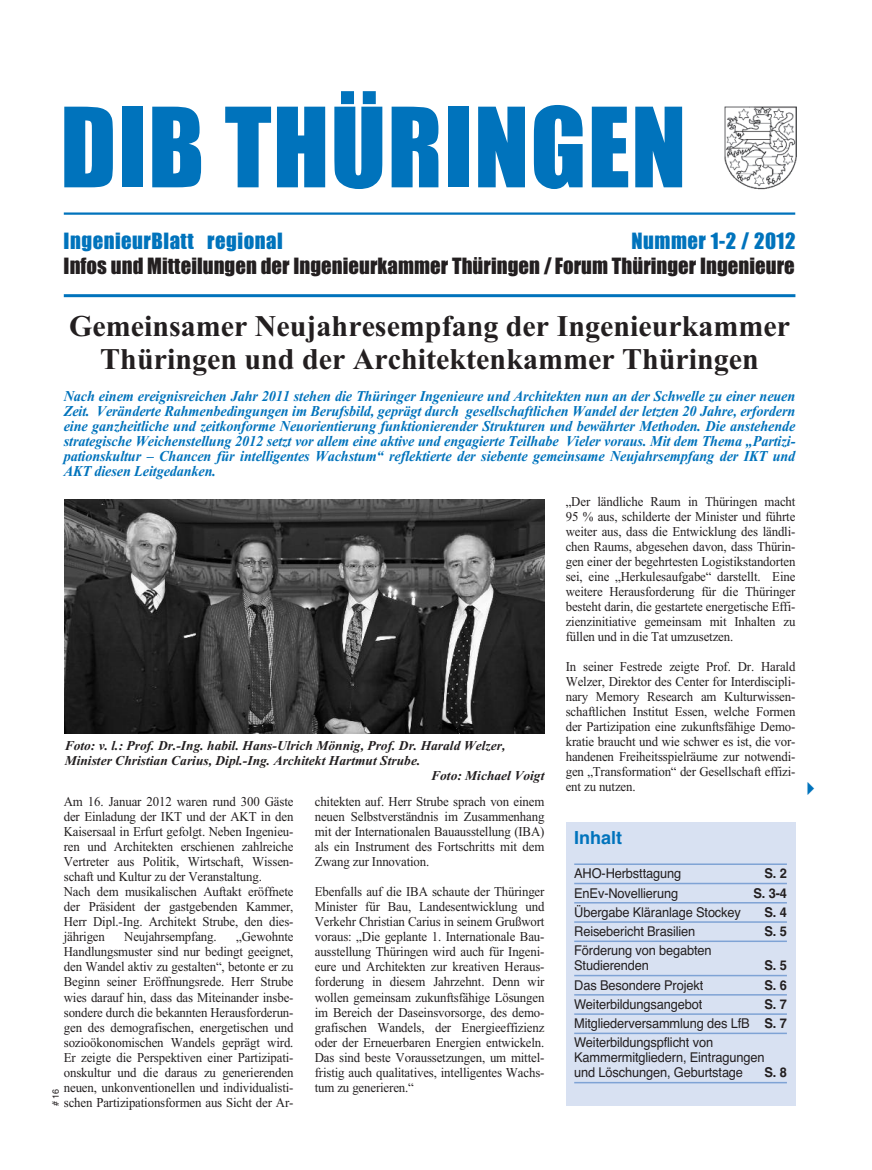
<style>
.page{position:relative;width:872px;height:1170px;background:#fff}
.page>*{position:absolute;margin:0;border:0;box-sizing:border-box;transform-origin:0 0}
.t1{font:102px "Impact";letter-spacing:.01em;color:#0073bc}
.t2{font:700 30px/33px "Times New Roman";color:#231f20;text-align:center}
.t3{font:20.7px "Impact";letter-spacing:.005em;color:#231f20}
.t4{font:20.7px "Impact";letter-spacing:.025em;color:#0073bc}
.t5{font:700 18px "Helvetica";color:#0073bc}
.t6{font:italic 700 15px/15px "Times New Roman";letter-spacing:-.01em;color:#0073bc;text-align:justify;scale:.95 1}
.t7{font:13.5px/15px "Times New Roman";letter-spacing:-.01em;color:#231f20;text-align:justify;scale:.95 1}
.t8{font:13.5px/15px "Helvetica";letter-spacing:-.01em;color:#231f20;scale:.95 1}
.t9{font:italic 700 13.5px "Times New Roman";color:#231f20}
.t10{font:700 13.5px "Helvetica";color:#231f20;scale:.95 1}
.t11{font:9px "Helvetica";color:#231f20}
.s1{font-weight:700}
</style>
<div class="page">
<img style="left:725px;top:107px;width:71px;height:83px">
<hr style="left:64px;top:212px;width:731px;height:3px;background:#0073bc">
<hr style="left:64px;top:294px;width:731px;height:3px;background:#0073bc">
<img style="left:65px;top:499px;width:479px;height:234px">
<div style="left:566px;top:822px;width:229px;height:284px;background:#d8e1f2"></div>
<hr style="left:574px;top:863px;width:213px;height:1px;background:#7fa3d5">
<hr style="left:574px;top:882px;width:213px;height:2px;background:#7fa3d5">
<hr style="left:574px;top:901px;width:213px;height:2px;background:#7fa3d5">
<hr style="left:574px;top:921px;width:213px;height:1px;background:#7fa3d5">
<hr style="left:574px;top:940px;width:213px;height:1px;background:#7fa3d5">
<hr style="left:574px;top:974px;width:213px;height:2px;background:#7fa3d5">
<hr style="left:574px;top:993px;width:213px;height:2px;background:#7fa3d5">
<hr style="left:574px;top:1013px;width:213px;height:1px;background:#7fa3d5">
<hr style="left:574px;top:1032px;width:213px;height:2px;background:#7fa3d5">
<hr style="left:574px;top:1081px;width:213px;height:2px;background:#7fa3d5">
<h1 class="t1" style="left:60px;top:92px;width:628px">DIB THÜRINGEN</h1>
<h3 class="t4" style="left:64px;top:229px;width:220px">IngenieurBlatt regional</h3>
<h3 class="t4" style="left:631px;top:229px;width:165px">Nummer 1-2 / 2012</h3>
<h3 class="t3" style="left:64px;top:254px;width:732px">Infos und Mitteilungen der Ingenieurkammer Thüringen /Forum Thüringer Ingenieure</h3>
<h2 class="t2" style="left:69px;top:309px;width:722px">Gemeinsamer Neujahresempfang der Ingenieurkammer<br>Thüringen und der Architektenkammer Thüringen</h2>
<p class="t6" style="left:64px;top:388px;width:771px">Nach einem ereignisreichen Jahr 2011 stehen die Thüringer Ingenieure und Architekten nun an der Schwelle zu einer neuen Zeit. Veränderte Rahmenbedingungen im Berufsbild, geprägt durch gesellschaftlichen Wandel der letzten 20 Jahre, erfordern eine ganzheitliche und zeitkonforme Neuorientierung funktionierender Strukturen und bewährter Methoden. Die anstehende strategische Weichenstellung 2012 setzt vor allem eine aktive und engagierte Teilhabe Vieler voraus. Mit dem Thema „Partizi&shy;pationskultur – Chancen für intelligentes Wachstum“ reflektierte der siebente gemeinsame Neujahrsempfang der IKT und AKT diesen Leitgedanken.</p>
<p class="t9" style="left:65px;top:737px;width:442px">Foto: v. l.: Prof. Dr.-Ing. habil. Hans-Ulrich Mönnig, Prof. Dr. Harald Welzer,</p>
<p class="t9" style="left:65px;top:752px;width:357px">Minister Christian Carius, Dipl.-Ing. Architekt Hartmut Strube.</p>
<p class="t9" style="left:431px;top:767px;width:115px">Foto: Michael Voigt</p>
<p class="t7" style="left:64px;top:794px;width:243px;text-align:left">Am 16. Januar 2012 waren rund 300 Gäste der Einladung der IKT und der AKT in den Kaisersaal in Erfurt gefolgt. Neben Ingenieu&shy;ren und Architekten erschienen zahlreiche Vertreter aus Politik, Wirtschaft, Wissen&shy;schaft und Kultur zu der Veranstaltung.<br>Nach dem musikalischen Auftakt eröffnete der Präsident der gastgebenden Kammer, Herr Dipl.-Ing. Architekt Strube, den dies&shy;jährigen</p>
<p class="t7" style="left:124px;top:929px;width:99px">Neujahrsempfang.</p>
<p class="t7" style="left:64px;top:929px;width:243px;text-indent:172px">„Gewohnte Handlungsmuster sind nur bedingt geeignet, den Wandel aktiv zu gestalten“, betonte er zu Beginn seiner Eröffnungsrede. Herr Strube wies darauf hin, dass das Miteinander insbe&shy;sondere durch die bekannten Herausforderun&shy;gen des demografischen, energetischen und sozioökonomischen Wandels geprägt wird.<br>Er zeigte die Perspektiven einer Partizipati&shy;onskultur und die daraus zu generierenden neuen, unkonventionellen und individualisti&shy;schen Partizipationsformen aus Sicht der Ar-</p>
<p class="t11" style="left:51px;top:1106px;width:19px;rotate:-90deg"># 16</p>
<p class="t7" style="left:315px;top:794px;width:243px">chitekten auf. Herr Strube sprach von einem neuen Selbstverständnis im Zusammenhang mit der Internationalen Bauausstellung (IBA) als ein Instrument des Fortschritts mit dem Zwang zur Innovation.</p>
<p class="t7" style="left:315px;top:884px;width:243px">Ebenfalls auf die IBA schaute der Thüringer Minister für Bau, Landesentwicklung und Verkehr Christian Carius in seinem Grußwort voraus: „Die geplante 1. Internationale Bau&shy;ausstellung Thüringen wird auch für Ingeni&shy;eure und Architekten zur kreativen Heraus&shy;forderung in diesem Jahrzehnt. Denn wir wollen gemeinsam zukunftsfähige Lösungen im Bereich der Daseinsvorsorge, des demo&shy;grafischen Wandels, der Energieeffizienz oder der Erneuerbaren Energien entwickeln.<br>Das sind beste Voraussetzungen, um mittel&shy;fristig auch qualitatives, intelligentes Wachs&shy;tum zu generieren.“</p>
<p class="t7" style="left:566px;top:494px;width:243px">„Der ländliche Raum in Thüringen macht 95 % aus, schilderte der Minister und führte weiter aus, dass die Entwicklung des ländli&shy;chen Raums, abgesehen davon, dass Thürin&shy;gen einer der begehrtesten Logistikstandorten sei, eine „Herkulesaufgabe“ darstellt. Eine weitere Herausforderung für die Thüringer besteht darin, die gestartete energetische Effi&shy;zienzinitiative gemeinsam mit Inhalten zu füllen und in die Tat umzusetzen.</p>
<p class="t7" style="left:566px;top:659px;width:243px">In seiner Festrede zeigte Prof. Dr. Harald Welzer, Direktor des Center for Interdiscipli&shy;nary Memory Research am Kulturwissen&shy;schaftlichen Institut Essen, welche Formen der Partizipation eine zukunftsfähige Demo&shy;kratie braucht und wie schwer es ist, die vor&shy;handenen Freiheitsspielräume zur notwendi&shy;gen „Transformation“ der Gesellschaft effizi&shy;ent zu nutzen.</p>
<h3 class="t5" style="left:574px;top:827px;width:49px">Inhalt</h3>
<p class="t8" style="left:574px;top:866px;width:114px">AHO-Herbsttagung</p>
<p class="t10" style="left:764px;top:865px;width:25px">S. 2</p>
<p class="t8" style="left:574px;top:885px;width:111px">EnEv-Novellierung</p>
<p class="t10" style="left:753px;top:884px;width:37px">S. 3-4</p>
<p class="t8" style="left:574px;top:904px;width:177px">Übergabe Kläranlage Stockey</p>
<p class="t10" style="left:764px;top:904px;width:25px">S. 4</p>
<p class="t8" style="left:574px;top:923px;width:129px">Reisebericht Brasilien</p>
<p class="t10" style="left:764px;top:923px;width:25px">S. 5</p>
<p class="t8" style="left:574px;top:943px;width:146px">Förderung von begabten<br>Studierenden</p>
<p class="t10" style="left:764px;top:957px;width:25px">S. 5</p>
<p class="t8" style="left:574px;top:977px;width:137px">Das Besondere Projekt</p>
<p class="t10" style="left:764px;top:976px;width:25px">S. 6</p>
<p class="t8" style="left:574px;top:996px;width:136px">Weiterbildungsangebot</p>
<p class="t8" style="left:574px;top:994px;width:225px;line-height:19.2px;text-align:justify;text-indent:190px"><span class="s1">S. 7<br></span>Mitgliederversammlung des LfB <span class="s1">S. 7<br></span>Weiterbildungspflicht von</p>
<p class="t8" style="left:574px;top:1050px;width:202px">Kammermitgliedern, Eintragungen und Löschungen, Geburtstage</p>
<p class="t10" style="left:764px;top:1064px;width:25px">S. 8</p>
</div>
